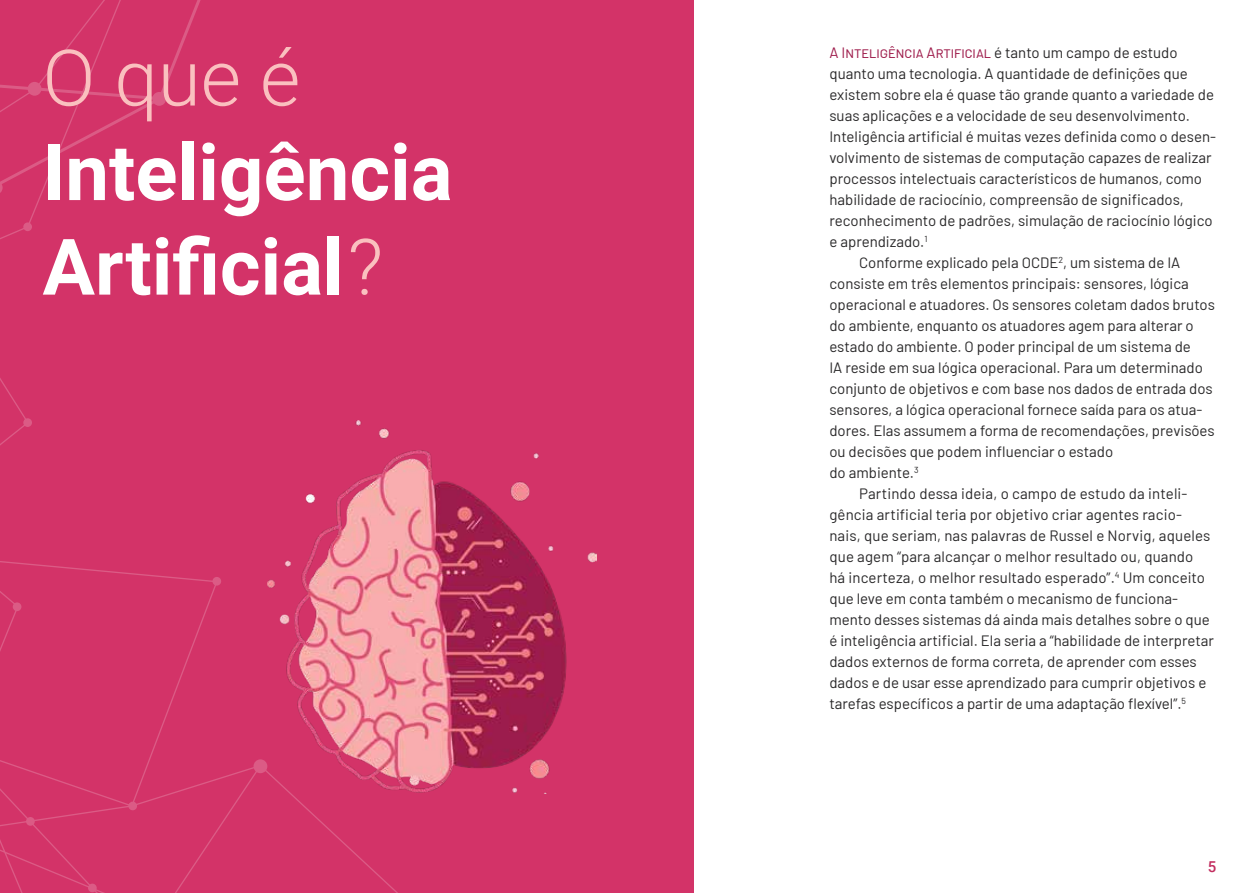
<style>
.page{position:relative;width:1259px;height:893px;background:#fff}
.page>*{position:absolute;margin:0;border:0;box-sizing:border-box;transform-origin:0 0}
.t1{font:700 78px/94.5px "Roboto";color:#fff}
.t2{font:300 78px "Roboto";color:#fac0bf}
.t3{font:15px "Barlow";color:#292829}
.t4{font:15px "Barlow";color:#9e1c4b}
.t5{font:500 15px "Roboto";color:#c22d5f}
.s1{font-weight:300;color:#fac0bf}
.s2{color:#292829}
</style>
<div class="page">
<div style="left:0;top:0;width:693px;height:893px;background:#d33368"></div>
<svg style="left:0;top:0;width:597px;height:893px"></svg>
<img style="left:268px;top:421px;width:328px;height:372px">
<h1 class="t2" style="left:43px;top:23px;width:259px">O que é</h1>
<h1 class="t1" style="left:43px;top:122px;width:411px">Inteligência<br>Artificial<span class="s1">?</span></h1>
<p class="t4" style="left:829px;top:42px;width:350px">A Inteligência Artificial <span class="s2">é tanto um campo de estudo</span></p>
<p class="t3" style="left:829px;top:63px;width:360px">quanto uma tecnologia. A quantidade de definições que</p>
<p class="t3" style="left:829px;top:84px;width:386px">existem sobre ela é quase tão grande quanto a variedade de</p>
<p class="t3" style="left:829px;top:105px;width:362px">suas aplicações e a velocidade de seu desenvolvimento.</p>
<p class="t3" style="left:829px;top:126px;width:388px">Inteligência artificial é muitas vezes definida como o desen-</p>
<p class="t3" style="left:829px;top:147px;width:384px">volvimento de sistemas de computação capazes de realizar</p>
<p class="t3" style="left:829px;top:168px;width:374px">processos intelectuais característicos de humanos, como</p>
<p class="t3" style="left:829px;top:189px;width:356px">habilidade de raciocínio, compreensão de significados,</p>
<p class="t3" style="left:829px;top:210px;width:385px">reconhecimento de padrões, simulação de raciocínio lógico</p>
<p class="t3" style="left:829px;top:231px;width:100px">e aprendizado.<sup>1</sup></p>
<p class="t3" style="left:859px;top:252px;width:323px">Conforme explicado pela OCDE<sup>2</sup>, um sistema de IA</p>
<p class="t3" style="left:829px;top:273px;width:361px">consiste em três elementos principais: sensores, lógica</p>
<p class="t3" style="left:829px;top:294px;width:387px">operacional e atuadores. Os sensores coletam dados brutos</p>
<p class="t3" style="left:829px;top:315px;width:366px">do ambiente, enquanto os atuadores agem para alterar o</p>
<p class="t3" style="left:829px;top:336px;width:363px">estado do ambiente. O poder principal de um sistema de</p>
<p class="t3" style="left:829px;top:357px;width:375px">IA reside em sua lógica operacional. Para um determinado</p>
<p class="t3" style="left:829px;top:378px;width:385px">conjunto de objetivos e com base nos dados de entrada dos</p>
<p class="t3" style="left:829px;top:399px;width:375px">sensores, a lógica operacional fornece saída para os atua-</p>
<p class="t3" style="left:829px;top:420px;width:387px">dores. Elas assumem a forma de recomendações, previsões</p>
<p class="t3" style="left:829px;top:441px;width:285px">ou decisões que podem influenciar o estado</p>
<p class="t3" style="left:829px;top:462px;width:91px">do ambiente.<sup>3</sup></p>
<p class="t3" style="left:859px;top:483px;width:330px">Partindo dessa ideia, o campo de estudo da inteli-</p>
<p class="t3" style="left:829px;top:504px;width:354px">gência artificial teria por objetivo criar agentes racio-</p>
<p class="t3" style="left:829px;top:525px;width:382px">nais, que seriam, nas palavras de Russel e Norvig, aqueles</p>
<p class="t3" style="left:829px;top:546px;width:365px">que agem “para alcançar o melhor resultado ou, quando</p>
<p class="t3" style="left:829px;top:567px;width:377px">há incerteza, o melhor resultado esperado”.<sup>4</sup> Um conceito</p>
<p class="t3" style="left:829px;top:588px;width:350px">que leve em conta também o mecanismo de funciona-</p>
<p class="t3" style="left:829px;top:609px;width:382px">mento desses sistemas dá ainda mais detalhes sobre o que</p>
<p class="t3" style="left:829px;top:630px;width:386px">é inteligência artificial. Ela seria a “habilidade de interpretar</p>
<p class="t3" style="left:829px;top:651px;width:369px">dados externos de forma correta, de aprender com esses</p>
<p class="t3" style="left:829px;top:672px;width:378px">dados e de usar esse aprendizado para cumprir objetivos e</p>
<p class="t3" style="left:829px;top:693px;width:358px">tarefas específicos a partir de uma adaptação flexível”.<sup>5</sup></p>
<p class="t5" style="left:1208px;top:856px;width:10px">5</p>
</div>
